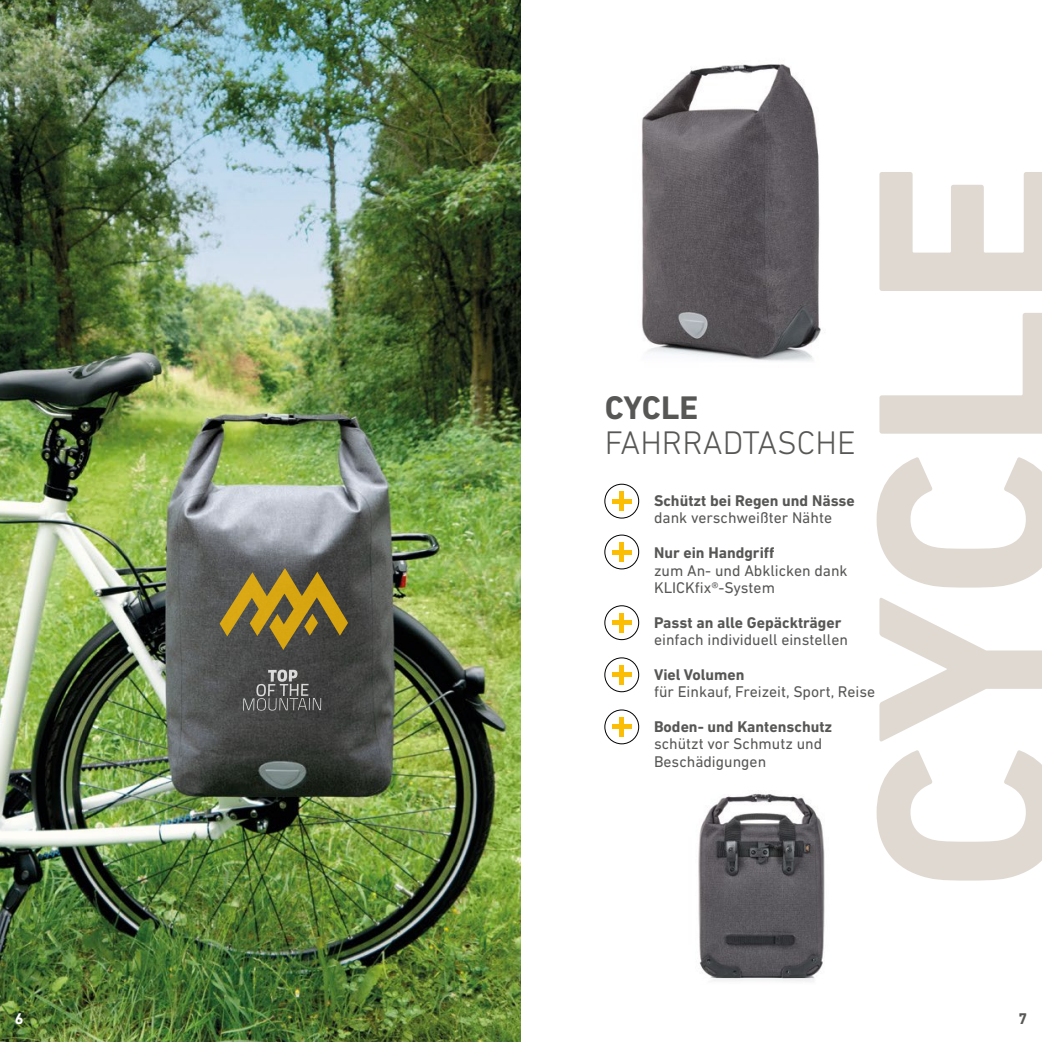
<style>
.page{position:relative;width:1042px;height:1042px;background:#fff}
.page>*{position:absolute;margin:0;border:0;box-sizing:border-box;transform-origin:0 0}
.t1{font:700 260.93px "DIN Next LT Pro";letter-spacing:-.005em;color:#dfd9d1}
.t2{font:300 33.25px "DIN Next LT Pro";color:#575756}
.t3{font:700 33.25px "DIN Next LT Pro";color:#575756}
.t4{font:15.75px/17.3px "DIN Next LT Pro";color:#575756}
.t5{font:700 15.75px/17.3px "DIN Next LT Pro";color:#575756}
.t6{font:700 15.75px "DIN Next LT Pro";color:#fff}
.s1{font-weight:400}
.s2{font-weight:700}
</style>
<div class="page">
<img style="left:0;top:0;width:521px;height:1042px">
<img style="left:698px;top:793px;width:127px;height:189px">
<img style="left:699px;top:794px;width:125px;height:183px">
<img style="left:708px;top:328px;width:113px;height:33px">
<img style="left:641px;top:64px;width:179px;height:292px">
<svg style="left:220px;top:568px;width:128px;height:82px;background:#806d33"></svg>
<svg style="left:243px;top:669px;width:78px;height:41px;background:#5f5f5f"></svg>
<hr style="left:612px;top:499px;width:20px;height:4px;background:#fcbe04">
<div style="left:619px;top:491px;width:5px;height:20px;background:#fcbe04"></div>
<div style="left:604px;top:484px;width:35px;height:34px;border:1px solid #000;border-radius:50%"></div>
<div style="left:612px;top:549px;width:20px;height:5px;background:#fcbe04"></div>
<div style="left:619px;top:542px;width:5px;height:20px;background:#fcbe04"></div>
<div style="left:604px;top:535px;width:35px;height:34px;border:1px solid #000;border-radius:50%"></div>
<div style="left:612px;top:620px;width:20px;height:5px;background:#fcbe04"></div>
<div style="left:619px;top:613px;width:5px;height:19px;background:#fcbe04"></div>
<div style="left:604px;top:605px;width:35px;height:35px;border:1px solid #000;border-radius:50%"></div>
<div style="left:612px;top:672px;width:20px;height:5px;background:#fcbe04"></div>
<div style="left:619px;top:665px;width:5px;height:20px;background:#fcbe04"></div>
<div style="left:604px;top:657px;width:35px;height:35px;border:1px solid #000;border-radius:50%"></div>
<div style="left:612px;top:724px;width:20px;height:5px;background:#fcbe04"></div>
<div style="left:619px;top:717px;width:5px;height:20px;background:#fcbe04"></div>
<div style="left:604px;top:709px;width:35px;height:35px;border:1px solid #000;border-radius:50%"></div>
<p class="t1" style="left:815px;top:893px;width:734px;rotate:-90deg">CYCLE</p>
<h2 class="t3" style="left:604px;top:388px;width:95px">CYCLE</h2>
<h2 class="t2" style="left:604px;top:424px;width:253px">FAHRRADTASCHE</h2>
<p class="t5" style="left:654px;top:492px;width:202px">Schützt bei Regen und Nässe <span class="s1">dank verschweißter Nähte</span></p>
<p class="t4" style="left:654px;top:544px;width:195px"><span class="s2">Nur ein Handgriff<br></span>zum An- und Abklicken dank<br>KLICKfix®-System</p>
<p class="t4" style="left:654px;top:613px;width:195px"><span class="s2">Passt an alle Gepäckträger </span>einfach individuell einstellen</p>
<p class="t4" style="left:654px;top:665px;width:223px"><span class="s2">Viel Volumen<br></span>für Einkauf, Freizeit, Sport, Reise</p>
<p class="t4" style="left:654px;top:717px;width:180px"><span class="s2">Boden- und Kantenschutz </span>schützt vor Schmutz und<br>Beschädigungen</p>
<p class="t6" style="left:15px;top:1009px;width:10px">6</p>
<p class="t5" style="left:1018px;top:1010px;width:10px">7</p>
</div>
